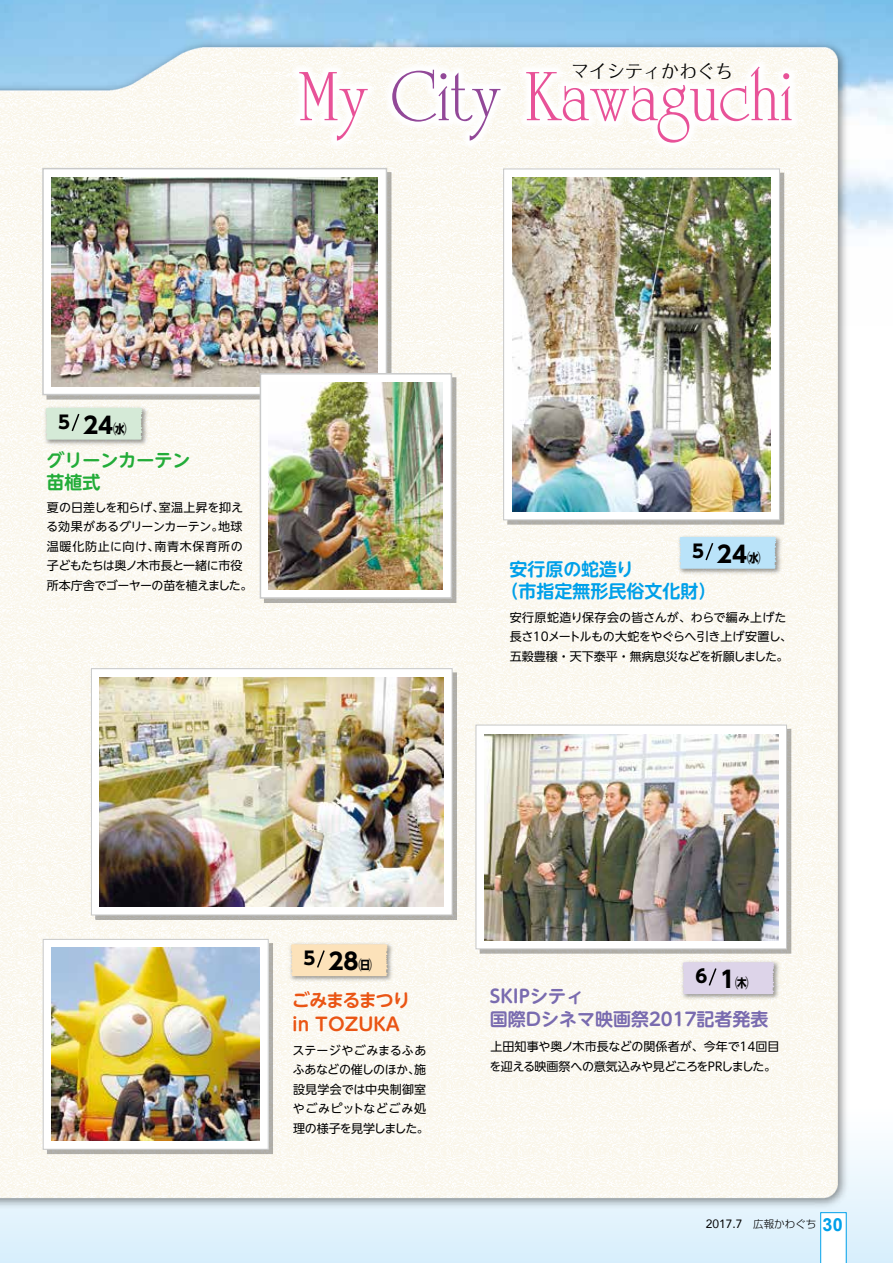
<style>
.page{position:relative;width:893px;height:1263px;background:#fff}
.page>*{position:absolute;margin:0;border:0;box-sizing:border-box;transform-origin:0 0}
.t1{font:75px "University Roman";color:#e85298}
.t2{font:700 22.8px "UD Shin Go NT Pro";color:#000}
.t3{font:700 18px/22.5px "UD Shin M Go Pro De";color:#796baf}
.t4{font:700 18px/22.5px "UD Shin M Go Pro De";color:#00a0e9}
.t5{font:700 18px/24px "UD Shin M Go Pro De";letter-spacing:-.005em;color:#ea5514}
.t6{font:700 18px/22.5px "UD Shin M Go Pro De";color:#22ac38}
.t7{font:18px "Folk Pro";color:#000}
.t8{font:700 18px "UD Shin Go NT Pro";color:#000}
.t9{font:700 18px "Arial";color:#00a0e9}
.t10{font:700 13.5px "UD Shin Go NT Pro";color:#000}
.t11{font:12px/19.5px "UD Shin Go NT Pro";letter-spacing:-.015em;color:#000}
.t12{font:12px "UD Shin Go NT Pro";letter-spacing:-.035em;color:#000}
.t13{font:12px "UD Shin Go NT Pro";letter-spacing:.01em;color:#000}
.t14{font:12px "Avenir";color:#000}
.t15{font:300 10.5px "Shin Go Pro";color:#000}
.s1{color:#924898}
</style>
<div class="page">
<div style="left:0;top:1105px;width:893px;height:158px;background:#ddf1fc"></div>
<img style="left:0;top:0;width:891px;height:1217px">
<svg style="left:820px;top:1212px;width:27px;height:51px"></svg>
<div style="left:476px;top:725px;width:310px;height:224px;background:#fff"></div>
<div style="left:475px;top:724px;width:312px;height:225px;border:1px solid #c9caca"></div>
<img style="left:484px;top:734px;width:294px;height:206px">
<div style="left:91px;top:669px;width:361px;height:246px;background:#fff"></div>
<div style="left:91px;top:668px;width:362px;height:247px;border:1px solid #c9caca"></div>
<img style="left:100px;top:677px;width:343px;height:229px">
<div style="left:43px;top:939px;width:225px;height:210px;background:#fff"></div>
<div style="left:43px;top:939px;width:226px;height:211px;border:1px solid #c9caca"></div>
<img style="left:52px;top:948px;width:208px;height:193px">
<img style="left:41px;top:404px;width:109px;height:43px">
<svg style="left:45px;top:408px;width:98px;height:32px"></svg>
<img style="left:678px;top:958px;width:104px;height:44px">
<div style="left:682px;top:962px;width:92px;height:32px;background:#ddd4e9"></div>
<img style="left:235px;top:0;width:621px;height:207px">
<div style="left:43px;top:169px;width:343px;height:226px;background:#fff"></div>
<div style="left:42px;top:168px;width:345px;height:227px;border:2px solid #c9caca"></div>
<img style="left:51px;top:177px;width:326px;height:209px">
<div style="left:260px;top:374px;width:191px;height:224px;background:#fff"></div>
<div style="left:260px;top:373px;width:192px;height:226px;border:2px solid #c9caca"></div>
<img style="left:269px;top:382px;width:173px;height:207px">
<div style="left:504px;top:169px;width:275px;height:351px;background:#fff"></div>
<div style="left:503px;top:168px;width:277px;height:352px;border:1px solid #c9caca"></div>
<img style="left:512px;top:177px;width:259px;height:334px">
<img style="left:675px;top:533px;width:109px;height:43px">
<svg style="left:679px;top:537px;width:97px;height:32px"></svg>
<img style="left:287px;top:940px;width:108px;height:44px">
<svg style="left:290px;top:944px;width:98px;height:32px"></svg>
<h3 class="t7" style="left:571px;top:56px;width:163px">マイシティかわぐち</h3>
<h1 class="t1" style="left:298px;top:53px;width:497px">My <span class="s1">City</span> Kawaguchi</h1>
<h3 class="t8" style="left:58px;top:407px;width:13px">5</h3>
<h2 class="t2" style="left:83px;top:407px;width:32px">24</h2>
<p class="t10" style="left:113px;top:418px;width:15px">㈬</p>
<h3 class="t6" style="left:46px;top:448px;width:145px">グリーンカーテン苗植式</h3>
<p class="t13" style="left:159px;top:497px;width:86px">室温上昇を抑え</p>
<p class="t12" style="left:47px;top:497px;width:119px">夏の日差しを和らげ、</p>
<p class="t11" style="left:154px;top:517px;width:90px;text-indent:-108px">る効果があるグリーンカーテン。<br>南青木保育所の</p>
<p class="t11" style="left:218px;top:517px;width:26px">地球</p>
<p class="t11" style="left:47px;top:536px;width:207px">温暖化防止に向け、<br>子どもたちは奥ノ木市長と一緒に市役所本庁舎でゴーヤーの苗を植えました。</p>
<h3 class="t8" style="left:692px;top:536px;width:13px">5</h3>
<h3 class="t4" style="left:500px;top:557px;width:217px;text-indent:9px">安行原の蛇造り<br>（市指定無形民俗文化財(</h3>
<h2 class="t2" style="left:717px;top:536px;width:32px">24</h2>
<p class="t10" style="left:747px;top:547px;width:15px">㈬</p>
<p class="t11" style="left:548px;top:607px;width:245px;text-indent:-38px">安行原蛇造り保存会の皆さんが、わらで編み上げたメートルもの大蛇をやぐらへ引き上げ安置し、</p>
<p class="t11" style="left:510px;top:627px;width:280px">長さ<br>五穀豊穣・天下泰平・無病息災などを祈願しました。</p>
<p class="t11" style="left:531px;top:627px;width:21px">１０</p>
<h3 class="t8" style="left:304px;top:944px;width:13px">5</h3>
<h2 class="t2" style="left:328px;top:943px;width:32px">28</h2>
<p class="t10" style="left:358px;top:954px;width:15px">㈰</p>
<h3 class="t5" style="left:292px;top:987px;width:120px">ごみまるまつりin TOZUKA</h3>
<p class="t11" style="left:292px;top:1040px;width:138px">ステージやごみまるふあふあなどの催しのほか施、設見学会では中央制御室やごみピットなどごみ処理の様子を見学しました。</p>
<h3 class="t8" style="left:695px;top:961px;width:13px">6</h3>
<h2 class="t2" style="left:720px;top:961px;width:17px">1</h2>
<p class="t10" style="left:735px;top:972px;width:15px">㈭</p>
<h3 class="t3" style="left:490px;top:984px;width:280px">SKIPシティ<br>国際Dシネマ映画祭2017記者発表</h3>
<p class="t11" style="left:490px;top:1036px;width:291px">上田知事や奥ノ木市長などの関係者が、今年で14回目を迎える映画祭への意気込みや見どころをＰＲしました。</p>
<p class="t14" style="left:706px;top:1214px;width:38px">2017.7</p>
<h3 class="t9" style="left:823px;top:1213px;width:22px">30</h3>
<p class="t15" style="left:753px;top:1215px;width:65px">広報かわぐち</p>
</div>
